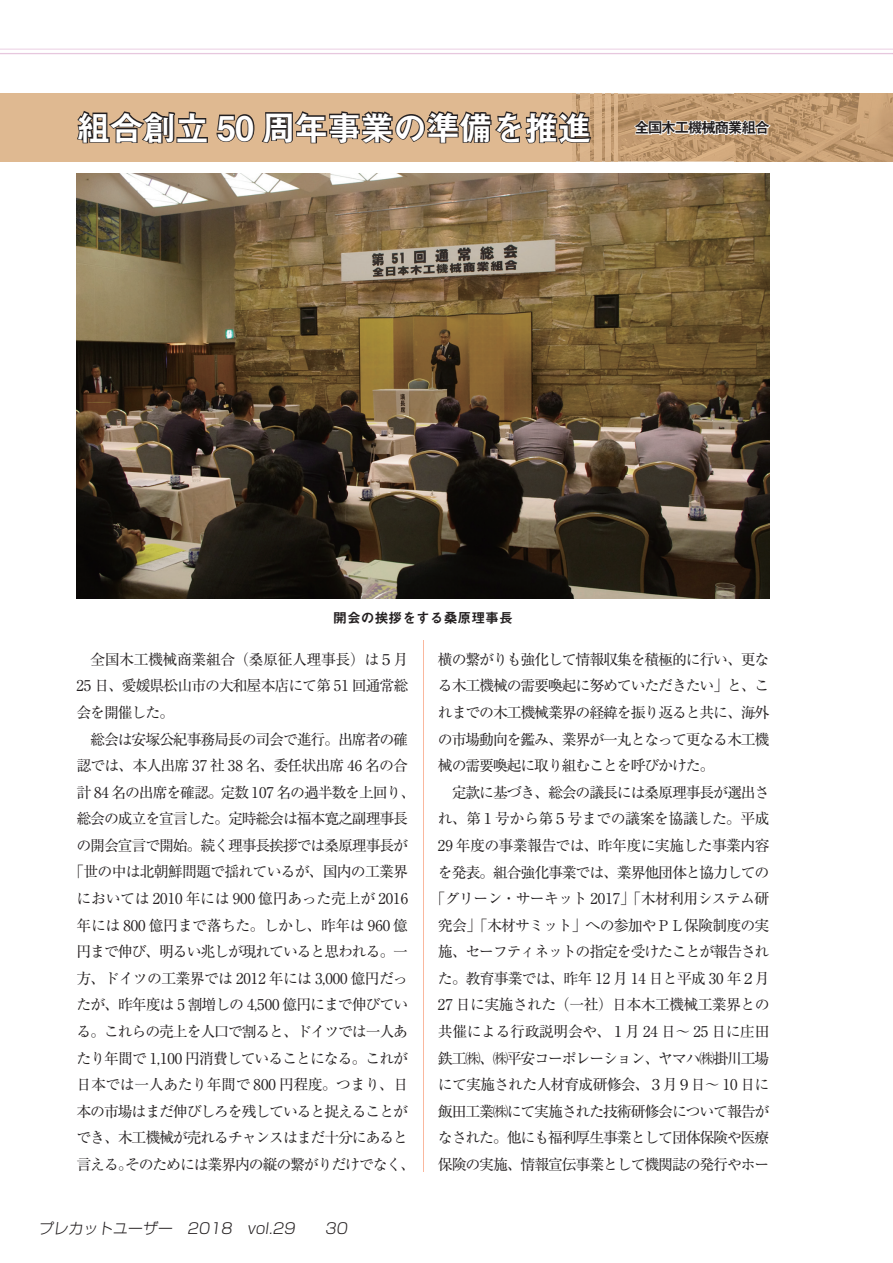
<style>
.page{position:relative;width:893px;height:1263px;background:#fff}
.page>*{position:absolute;margin:0;border:0;box-sizing:border-box;transform-origin:0 0}
.t1{font:34.05px "Midashi Go Pro MB31";letter-spacing:-.035em;color:#fff}
.t2{font:14.85px/26.5px "Ryumin Pro";letter-spacing:-.075em;color:#231f20;text-align:justify}
.t3{font:14.85px "Ryumin Pro";letter-spacing:-.03em;color:#231f20}
.t4{font:14.85px "Ryumin Pro";letter-spacing:-.02em;color:#231f20}
.t5{font:14.85px "Ryumin Pro";letter-spacing:-.045em;color:#231f20}
.t6{font:300 14.85px "Shin Go Pro";color:#231f20}
.t7{font:14.85px "Ryumin Pro";letter-spacing:-.055em;color:#231f20}
.t8{font:14.85px "Midashi Go Pro MB31";letter-spacing:-.105em;color:#231f20}
.t9{font:13.8px "Midashi Go Pro MB31";color:#231f20}
</style>
<div class="page">
<svg style="left:0;top:49px;width:893px;height:5px"></svg>
<img style="left:77px;top:173px;width:693px;height:425px">
<hr style="left:423px;top:640px;width:1px;height:531px;background:#fab89f">
<img style="left:572px;top:94px;width:321px;height:68px">
<div style="left:0;top:94px;width:572px;height:68px;background:#dfb991"></div>
<img style="left:580px;top:94px;width:10px;height:68px">
<img style="left:594px;top:94px;width:7px;height:68px">
<img style="left:606px;top:94px;width:4px;height:68px">
<img style="left:615px;top:94px;width:2px;height:68px">
<svg style="left:77px;top:111px;width:131px;height:33px"></svg>
<svg style="left:216px;top:106px;width:376px;height:42px"></svg>
<svg style="left:632px;top:118px;width:140px;height:29px"></svg>
<h1 class="t1" style="left:77px;top:100px;width:516px">組合創立 50 周年事業の準備を推進</h1>
<p class="t8" style="left:635px;top:116px;width:136px">全国木工機械商業組合</p>
<p class="t9" style="left:333px;top:607px;width:181px">開会の挨拶をする桑原理事長</p>
<p class="t2" style="left:77px;top:645px;width:333px;text-indent:14px">全国木工機械商業組合（桑原征人理事長）は５月25 日、愛媛県松山市の大和屋本店にて第 51 回通常総会を開催した。</p>
<p class="t2" style="left:90px;top:725px;width:319px">総会は安塚公紀事務局長の司会で進行。出席者の確</p>
<p class="t2" style="left:77px;top:751px;width:333px">認では、本人出席 37 社 38 名、委任状出席 46 名の合</p>
<p class="t2" style="left:77px;top:778px;width:340px">計 84 名の出席を確認。定数 107 名の過半数を上回り、</p>
<p class="t2" style="left:77px;top:804px;width:333px">総会の成立を宣言した。定時総会は福本寛之副理事長</p>
<p class="t2" style="left:77px;top:831px;width:333px">の開会宣言で開始。続く理事長挨拶では桑原理事長が</p>
<p class="t7" style="left:69px;top:860px;width:340px">「世の中は北朝鮮問題で揺れているが、国内の工業界</p>
<p class="t4" style="left:77px;top:887px;width:333px">においては 2010 年には 900 億円あった売上が 2016</p>
<p class="t3" style="left:77px;top:913px;width:333px">年には 800 億円まで落ちた。しかし、昨年は 960 億</p>
<p class="t2" style="left:77px;top:937px;width:333px">円まで伸び、明るい兆しが現れていると思われる。一</p>
<p class="t5" style="left:77px;top:966px;width:333px">方、ドイツの工業界では 2012 年には 3,000 億円だっ</p>
<p class="t2" style="left:77px;top:990px;width:333px">たが、昨年度は 5 割増しの 4,500 億円にまで伸びてい</p>
<p class="t2" style="left:77px;top:1017px;width:333px">る。これらの売上を人口で割ると、ドイツでは一人あ</p>
<p class="t2" style="left:77px;top:1044px;width:333px">たり年間で 1,100 円消費していることになる。これが</p>
<p class="t3" style="left:77px;top:1073px;width:333px">日本では一人あたり年間で 800 円程度。つまり、日</p>
<p class="t2" style="left:77px;top:1097px;width:333px">本の市場はまだ伸びしろを残していると捉えることが</p>
<p class="t2" style="left:77px;top:1123px;width:333px">でき、木工機械が売れるチャンスはまだ十分にあると</p>
<p class="t2" style="left:77px;top:1150px;width:340px">言える。そのためには業界内の縦の繋がりだけでなく、</p>
<p class="t6" style="left:38px;top:1216px;width:313px">プレカットユーザー　2018　vol.29　　30</p>
<p class="t2" style="left:438px;top:645px;width:333px">横の繋がりも強化して情報収集を積極的に行い、更なる木工機械の需要喚起に努めていただきたい」と、これまでの木工機械業界の経緯を振り返ると共に、海外の市場動向を鑑み、業界が一丸となって更なる木工機械の需要喚起に取り組むことを呼びかけた。</p>
<p class="t2" style="left:430px;top:778px;width:341px;text-align:right">定款に基づき、総会の議長には桑原理事長が選出さ<br>れ、第１号から第５号までの議案を協議した。平成<br>29 年度の事業報告では、昨年度に実施した事業内容を発表。組合強化事業では、業界他団体と協力しての「グリーン・サーキット 2017」「木材利用システム研究会」「木材サミット」への参加やＰＬ保険制度の実施、セーフティネットの指定を受けたことが報告された。教育事業では、昨年 12 月 14 日と平成 30 年２月<br>27 日に実施された（一社）日本木工機械工業界との共催による行政説明会や、１月 24 日～ 25 日に庄田鉄工㈱、㈱平安コーポレーション、ヤマハ㈱掛川工場にて実施された人材育成研修会、３月９日～ 10 日に飯田工業㈱にて実施された技術研修会について報告がなされた。他にも福利厚生事業として団体保険や医療保険の実施、情報宣伝事業として機関誌の発行やホー</p>
</div>
